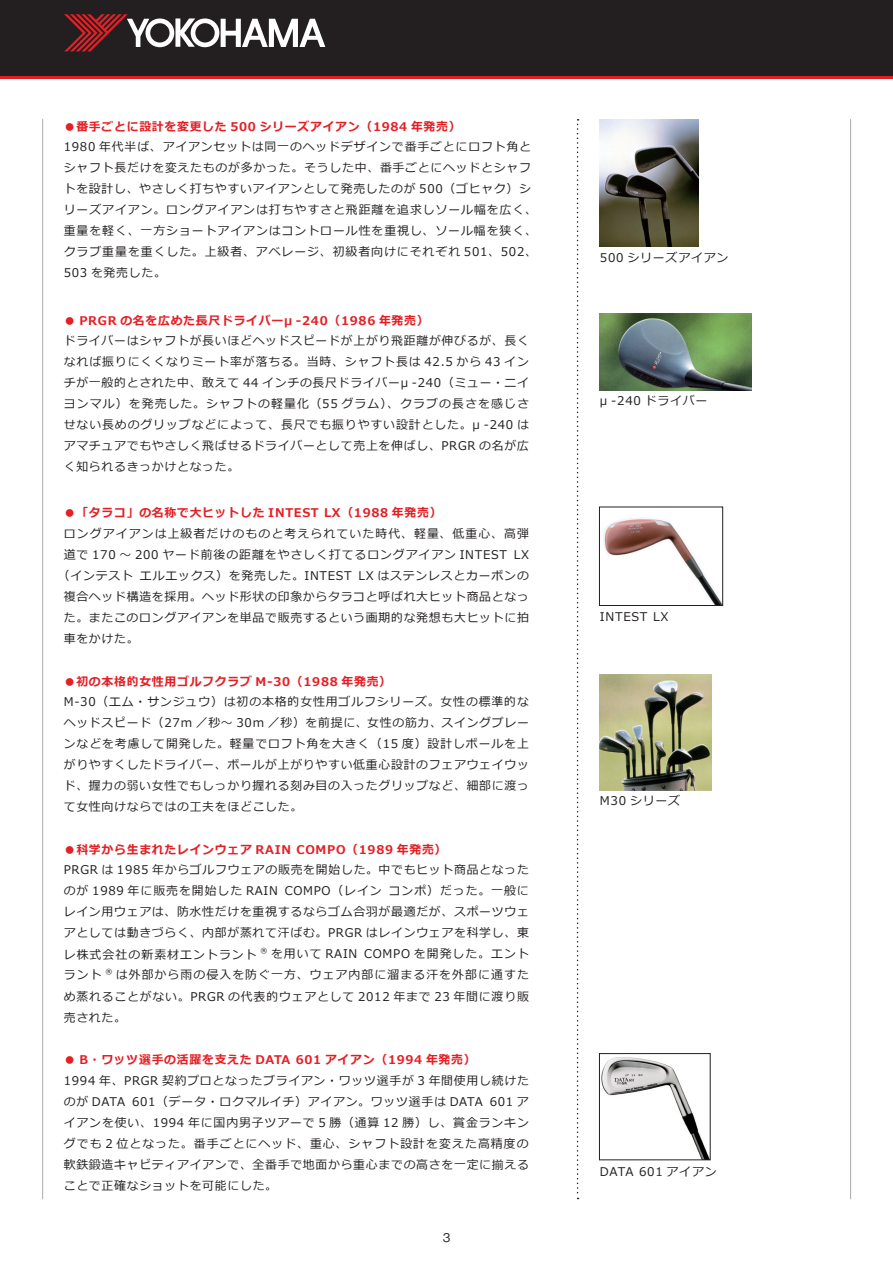
<style>
.page{position:relative;width:893px;height:1263px;background:#fff}
.page>*{position:absolute;margin:0;border:0;box-sizing:border-box;transform-origin:0 0}
.t1{font:12px/21px "Meiryo";letter-spacing:.06em;color:#231f20}
.t2{font:700 12px "Meiryo";letter-spacing:.06em;color:#e41f25}
.t3{font:12px/21px "Meiryo";letter-spacing:.08em;color:#231f20}
.t4{font:12px/21px "Meiryo";letter-spacing:.09em;color:#231f20}
.t5{font:12px/21px "Meiryo";letter-spacing:.095em;color:#231f20;text-align:right}
.t6{font:500 12px "Gothic BBB Pro";color:#231f20}
.t7{font:7.05px "Meiryo";color:#231f20}
</style>
<div class="page">
<div style="left:0;top:0;width:893px;height:77px;background:#231f20"></div>
<svg style="left:64px;top:14px;width:262px;height:38px"></svg>
<hr style="left:0;top:77px;width:893px;height:2px;background:#e41f25">
<hr style="left:42px;top:119px;width:1px;height:1080px;background:#a8a9ad">
<hr style="left:850px;top:119px;width:1px;height:1080px;background:#a8a9ad">
<svg style="left:577px;top:119px;width:2px;height:1080px"></svg>
<img style="left:599px;top:119px;width:99px;height:127px">
<img style="left:599px;top:314px;width:152px;height:76px">
<img style="left:603px;top:518px;width:118px;height:86px">
<div style="left:599px;top:507px;width:124px;height:99px;border:1px solid #231f20"></div>
<img style="left:600px;top:675px;width:111px;height:115px">
<img style="left:601px;top:1057px;width:108px;height:101px">
<div style="left:599px;top:1053px;width:112px;height:107px;border:1px solid #231f20"></div>
<p class="t2" style="left:64px;top:119px;width:398px">●番手ごとに設計を変更した 500 シリーズアイアン（1984 年発売(</p>
<p class="t1" style="left:64px;top:136px;width:475px">1980 年代半ば、アイアンセットは同一のヘッドデザインで番手ごとにロフト角とシャフト長だけを変えたものが多かった。そうした中、番手ごとにヘッドとシャフトを設計し、やさしく打ちやすいアイアンとして発売したのが 500（ゴヒャク）シリーズアイアン。ロングアイアンは打ちやすさと飛距離を追求しソール幅を広く、重量を軽く、一方ショートアイアンはコントロール性を重視し、ソール幅を狭く、クラブ重量を重くした。上級者、アベレージ、初級者向けにそれぞれ 501、502、503 を発売した。</p>
<p class="t2" style="left:64px;top:313px;width:366px">● PRGR の名を広めた長尺ドライバーμ -240（1986 年発売(</p>
<p class="t1" style="left:64px;top:331px;width:467px;text-align:justify">ドライバーはシャフトが長いほどヘッドスピードが上がり飛距離が伸びるが、長くなれば振りにくくなりミート率が落ちる。当時、シャフト長は 42.5 から 43 インチが一般的とされた中、敢えて 44 インチの長尺ドライバーμ -240（ミュー・ニイヨンマル）を発売した。シャフトの軽量化（55 グラム）、クラブの長さを感じさせない長めのグリップなどによって、長尺でも振りやすい設計とした。μ -240 はアマチュアでもやさしく飛ばせるドライバーとして売上を伸ばし、PRGR の名が広く知られるきっかけとなった。</p>
<p class="t2" style="left:64px;top:506px;width:379px">●「タラコ」の名称で大ヒットした INTEST LX（1988 年発売(</p>
<p class="t5" style="left:64px;top:524px;width:467px">ロングアイアンは上級者だけのものと考えられていた時代、軽量、低重心、高弾<br>LX</p>
<p class="t3" style="left:359px;top:545px;width:172px;text-indent:-295px">道で 170 ～ 200 ヤード前後の距離をやさしく打てるロングアイアン INTEST<br>LX はステンレスとカーボンの</p>
<p class="t1" style="left:140px;top:566px;width:213px">エルエックス）を発売した。INTEST</p>
<p class="t1" style="left:64px;top:566px;width:467px;text-indent:-6px">（インテスト<br>複合ヘッド構造を採用。ヘッド形状の印象からタラコと呼ばれ大ヒット商品となった。またこのロングアイアンを単品で販売するという画期的な発想も大ヒットに拍車をかけた。</p>
<p class="t2" style="left:64px;top:674px;width:329px">●初の本格的女性用ゴルフクラブ M-30（1988 年発売(</p>
<p class="t1" style="left:64px;top:692px;width:467px;text-align:justify">M-30（エム・サンジュウ）は初の本格的女性用ゴルフシリーズ。女性の標準的なヘッドスピード（27m ／秒～ 30m ／秒）を前提に、女性の筋力、スイングプレーンなどを考慮して開発した。軽量でロフト角を大きく（15 度）設計しボールを上がりやすくしたドライバー、ボールが上がりやすい低重心設計のフェアウェイウッド、握力の弱い女性でもしっかり握れる刻み目の入ったグリップなど、細部に渡って女性向けならではの工夫をほどこした。</p>
<p class="t2" style="left:64px;top:842px;width:384px">●科学から生まれたレインウェア RAIN COMPO（1989 年発売(</p>
<p class="t1" style="left:64px;top:860px;width:467px;text-align:right">PRGR は 1985 年からゴルフウェアの販売を開始した。中でもヒット商品となったコンポ）だった。一般に</p>
<p class="t3" style="left:64px;top:881px;width:216px">のが 1989 年に販売を開始した RAIN</p>
<p class="t1" style="left:64px;top:902px;width:467px">レイン用ウェアは、防水性だけを重視するならゴム合羽が最適だが、スポーツウェ</p>
<p class="t1" style="left:64px;top:923px;width:467px">アとしては動きづらく、内部が蒸れて汗ばむ。PRGR はレインウェアを科学し、東</p>
<p class="t4" style="left:364px;top:944px;width:166px">COMPO を開発した。エント</p>
<p class="t1" style="left:285px;top:881px;width:99px">COMPO（レイン</p>
<p class="t7" style="left:261px;top:946px;width:8px">®</p>
<p class="t4" style="left:116px;top:944px;width:415px;text-indent:-52px">レ株式会社の新素材エントラント<br>は外部から雨の侵入を防ぐ一方、ウェア内部に溜まる汗を外部に通すた</p>
<p class="t1" style="left:271px;top:944px;width:88px">を用いて RAIN</p>
<p class="t7" style="left:105px;top:967px;width:8px">®</p>
<p class="t1" style="left:64px;top:965px;width:467px">ラント<br>め蒸れることがない。PRGR の代表的ウェアとして 2012 年まで 23 年間に渡り販売された。</p>
<p class="t2" style="left:64px;top:1053px;width:413px">● B・ワッツ選手の活躍を支えた DATA 601 アイアン（1994 年発売(</p>
<p class="t1" style="left:64px;top:1070px;width:467px;text-align:right">1994 年、PRGR 契約プロとなったブライアン・ワッツ選手が 3 年間使用し続けた<br>601 ア</p>
<p class="t1" style="left:132px;top:1091px;width:352px">601（データ・ロクマルイチ）アイアン。ワッツ選手は DATA</p>
<p class="t1" style="left:64px;top:1091px;width:467px">のが DATA<br>イアンを使い、1994 年に国内男子ツアーで 5 勝（通算 12 勝）し、賞金ランキングでも 2 位となった。番手ごとにヘッド、重心、シャフト設計を変えた高精度の軟鉄鍛造キャビティアイアンで、全番手で地面から重心までの高さを一定に揃えることで正確なショットを可能にした。</p>
<p class="t6" style="left:443px;top:1227px;width:9px">3</p>
<p class="t1" style="left:600px;top:247px;width:130px">500 シリーズアイアン</p>
<p class="t1" style="left:600px;top:390px;width:109px">μ -240 ドライバー</p>
<p class="t1" style="left:600px;top:606px;width:49px">INTEST</p>
<p class="t1" style="left:653px;top:606px;width:17px">LX</p>
<p class="t1" style="left:600px;top:790px;width:82px">M30 シリーズ</p>
<p class="t1" style="left:639px;top:1161px;width:79px">601 アイアン</p>
<p class="t1" style="left:600px;top:1161px;width:35px">DATA</p>
</div>
